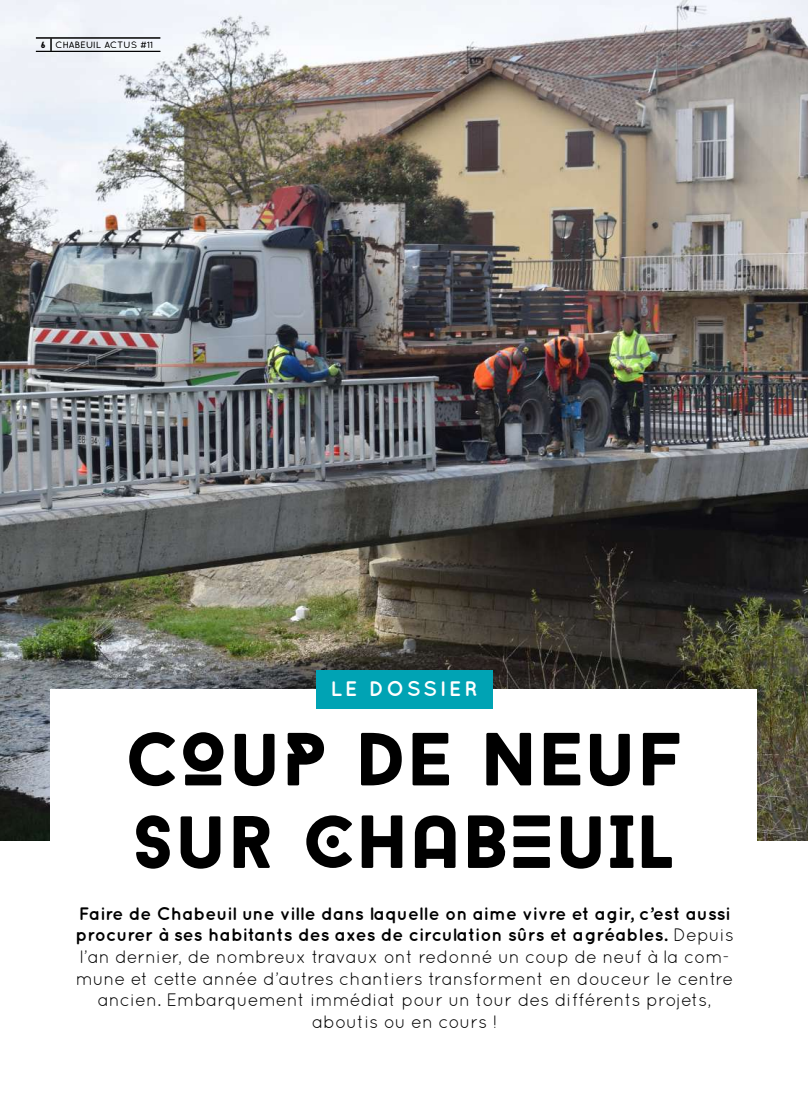
<style>
.page{position:relative;width:808px;height:1106px;background:#fff}
.page>*{position:absolute;margin:0;border:0;box-sizing:border-box;transform-origin:0 0}
.t1{font:900 75px/82.5px "Baron Neue";letter-spacing:.025em;color:#000}
.t2{font:700 21px "Quicksand";letter-spacing:.125em;color:#fff}
.t3{font:18px/21.6px "Quicksand";color:#000;text-align:center}
.t4{font:9px "Quicksand";letter-spacing:.03em;color:#000}
.t5{font:900 9px "Baron Neue";color:#000}
.s1{font-weight:700}
</style>
<div class="page">
<img style="left:0;top:0;width:808px;height:840px">
<div style="left:51px;top:689px;width:706px;height:368px;background:#fff"></div>
<div style="left:316px;top:670px;width:176px;height:39px;background:#00a3b4"></div>
<svg style="left:51px;top:39px;width:1px;height:12px"></svg>
<hr style="left:36px;top:38px;width:124px;height:1px;background:#000">
<hr style="left:36px;top:51px;width:124px;height:1px;background:#000">
<p class="t5" style="left:41px;top:39px;width:6px">6</p>
<p class="t4" style="left:55px;top:39px;width:99px">CHABEUIL ACTUS #11</p>
<p class="t2" style="left:330px;top:676px;width:148px">LE DOSSIER</p>
<h1 class="t1" style="left:126px;top:716px;width:557px">COUP DE NEUF<br>SUR CHABEUIL</h1>
<p class="t3" style="left:76px;top:902px;width:660px"><span class="s1">Faire de Chabeuil une ville dans laquelle on aime vivre et agir, c’est aussi procurer à ses habitants des axes de circulation sûrs et agréables.</span> Depuis l’an dernier, de nombreux travaux ont redonné un coup de neuf à la com&shy;mune et cette année d’autres chantiers transforment en douceur le centre ancien. Embarquement immédiat pour un tour des différents projets, aboutis ou en cours !</p>
</div>
